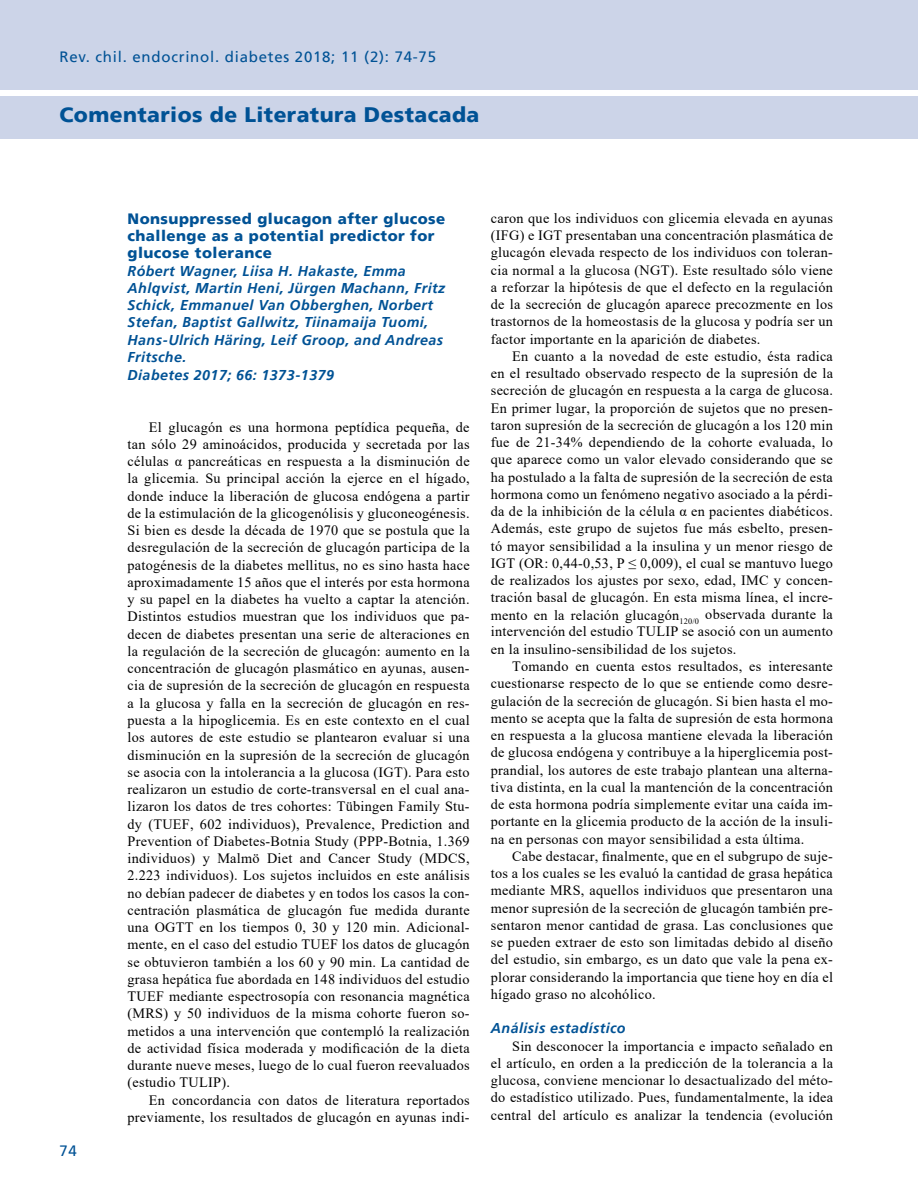
<style>
.page{position:relative;width:918px;height:1188px;background:#fff}
.page>*{position:absolute;margin:0;border:0;box-sizing:border-box;transform-origin:0 0}
.t1{font:900 21px "Frutiger LT";letter-spacing:.02em;color:#005295}
.t2{font:900 15px/17.2px "Frutiger LT";letter-spacing:.03em;color:#005295}
.t3{font:15px "Frutiger LT";letter-spacing:.05em;color:#005295}
.t4{font:14.25px/17.2px "Times New Roman";letter-spacing:.02em;color:#000;text-align:justify}
.t5{font:italic 700 14.25px/17.4px "Frutiger LT";letter-spacing:.03em;color:#005295}
</style>
<div class="page">
<div style="left:0;top:96px;width:918px;height:42px;background:#ccd4e8"></div>
<div style="left:0;top:0;width:918px;height:90px;background:#ccd4e8"></div>
<p class="t3" style="left:60px;top:48px;width:378px">Rev. chil. endocrinol. diabetes 2018; 11 (2): 74-75</p>
<h1 class="t1" style="left:60px;top:102px;width:421px">Comentarios de Literatura Destacada</h1>
<p class="t3" style="left:60px;top:1142px;width:19px">74</p>
<p class="t2" style="left:128px;top:210px;width:319px">Nonsuppressed glucagon after glucose challenge as a potential predictor for glucose tolerance</p>
<p class="t5" style="left:128px;top:262px;width:319px">Róbert Wagner, Liisa H. Hakaste, Emma Ahlqvist, Martin Heni, Jürgen Machann, Fritz Schick, Emmanuel Van Obberghen, Norbert Stefan, Baptist Gallwitz, Tiinamaija Tuomi, Hans-Ulrich Häring, Leif Groop, and Andreas Fritsche.<br>Diabetes 2017; 66: 1373-1379</p>
<p class="t4" style="left:128px;top:418px;width:344px;text-indent:21px">El glucagón es una hormona peptídica pequeña, de tan sólo 29 aminoácidos, producida y secretada por las células α pancreáticas en respuesta a la disminución de la glicemia. Su principal acción la ejerce en el hígado, donde induce la liberación de glucosa endógena a partir de la estimulación de la glicogenólisis y gluconeogénesis.<br>Si bien es desde la década de 1970 que se postula que la desregulación de la secreción de glucagón participa de la patogénesis de la diabetes mellitus, no es sino hasta hace aproximadamente 15 años que el interés por esta hormona y su papel en la diabetes ha vuelto a captar la atención.<br>Distintos estudios muestran que los individuos que pa&shy;decen de diabetes presentan una serie de alteraciones en la regulación de la secreción de glucagón: aumento en la concentración de glucagón plasmático en ayunas, ausen&shy;cia de supresión de la secreción de glucagón en respuesta a la glucosa y falla en la secreción de glucagón en res&shy;puesta a la hipoglicemia. Es en este contexto en el cual los autores de este estudio se plantearon evaluar si una disminución en la supresión de la secreción de glucagón se asocia con la intolerancia a la glucosa (IGT). Para esto realizaron un estudio de corte-transversal en el cual ana&shy;lizaron los datos de tres cohortes: Tübingen Family Stu&shy;dy (TUEF, 602 individuos), Prevalence, Prediction and Prevention of Diabetes-Botnia Study (PPP-Botnia, 1.369 individuos) y Malmö Diet and Cancer Study (MDCS, 2.223 individuos). Los sujetos incluidos en este análisis no debían padecer de diabetes y en todos los casos la con&shy;centración plasmática de glucagón fue medida durante una OGTT en los tiempos 0, 30 y 120 min. Adicional&shy;mente, en el caso del estudio TUEF los datos de glucagón se obtuvieron también a los 60 y 90 min. La cantidad de grasa hepática fue abordada en 148 individuos del estudio TUEF mediante espectrosopía con resonancia magnética (MRS) y 50 individuos de la misma cohorte fueron so&shy;metidos a una intervención que contempló la realización de actividad física moderada y modificación de la dieta durante nueve meses, luego de lo cual fueron reevaluados (estudio TULIP).</p>
<p class="t4" style="left:128px;top:1091px;width:344px;text-align:right">En concordancia con datos de literatura reportados previamente, los resultados de glucagón en ayunas indi-</p>
<p class="t4" style="left:491px;top:209px;width:344px">caron que los individuos con glicemia elevada en ayunas (IFG) e IGT presentaban una concentración plasmática de glucagón elevada respecto de los individuos con toleran&shy;cia normal a la glucosa (NGT). Este resultado sólo viene a reforzar la hipótesis de que el defecto en la regulación de la secreción de glucagón aparece precozmente en los trastornos de la homeostasis de la glucosa y podría ser un factor importante en la aparición de diabetes.</p>
<p class="t4" style="left:491px;top:347px;width:344px;text-indent:21px">En cuanto a la novedad de este estudio, ésta radica en el resultado observado respecto de la supresión de la secreción de glucagón en respuesta a la carga de glucosa.<br>En primer lugar, la proporción de sujetos que no presen&shy;taron supresión de la secreción de glucagón a los 120 min fue de 21-34% dependiendo de la cohorte evaluada, lo que aparece como un valor elevado considerando que se ha postulado a la falta de supresión de la secreción de esta hormona como un fenómeno negativo asociado a la pérdi&shy;da de la inhibición de la célula α en pacientes diabéticos.<br>Además, este grupo de sujetos fue más esbelto, presen&shy;tó mayor sensibilidad a la insulina y un menor riesgo de IGT (OR: 0,44-0,53, P ≤ 0,009), el cual se mantuvo luego de realizados los ajustes por sexo, edad, IMC y concen&shy;tración basal de glucagón. En esta misma línea, el incre&shy;mento en la relación glucagón<sub>120/0</sub> observada durante la intervención del estudio TULIP se asoció con un aumento en la insulino-sensibilidad de los sujetos.</p>
<p class="t4" style="left:491px;top:657px;width:344px;text-indent:21px">Tomando en cuenta estos resultados, es interesante cuestionarse respecto de lo que se entiende como desre&shy;gulación de la secreción de glucagón. Si bien hasta el mo&shy;mento se acepta que la falta de supresión de esta hormona en respuesta a la glucosa mantiene elevada la liberación de glucosa endógena y contribuye a la hiperglicemia post&shy;prandial, los autores de este trabajo plantean una alterna&shy;tiva distinta, en la cual la mantención de la concentración de esta hormona podría simplemente evitar una caída im&shy;portante en la glicemia producto de la acción de la insuli&shy;na en personas con mayor sensibilidad a esta última.</p>
<p class="t4" style="left:491px;top:847px;width:344px;text-indent:21px">Cabe destacar, finalmente, que en el subgrupo de suje&shy;tos a los cuales se les evaluó la cantidad de grasa hepática mediante MRS, aquellos individuos que presentaron una menor supresión de la secreción de glucagón también pre&shy;sentaron menor cantidad de grasa. Las conclusiones que se pueden extraer de esto son limitadas debido al diseño del estudio, sin embargo, es un dato que vale la pena ex&shy;plorar considerando la importancia que tiene hoy en día el hígado graso no alcohólico.</p>
<p class="t5" style="left:491px;top:1020px;width:136px">Análisis estadístico</p>
<p class="t4" style="left:491px;top:1037px;width:344px;text-indent:21px">Sin desconocer la importancia e impacto señalado en el artículo, en orden a la predicción de la tolerancia a la glucosa, conviene mencionar lo desactualizado del méto&shy;do estadístico utilizado. Pues, fundamentalmente, la idea central del artículo es analizar la tendencia (evolución</p>
</div>
